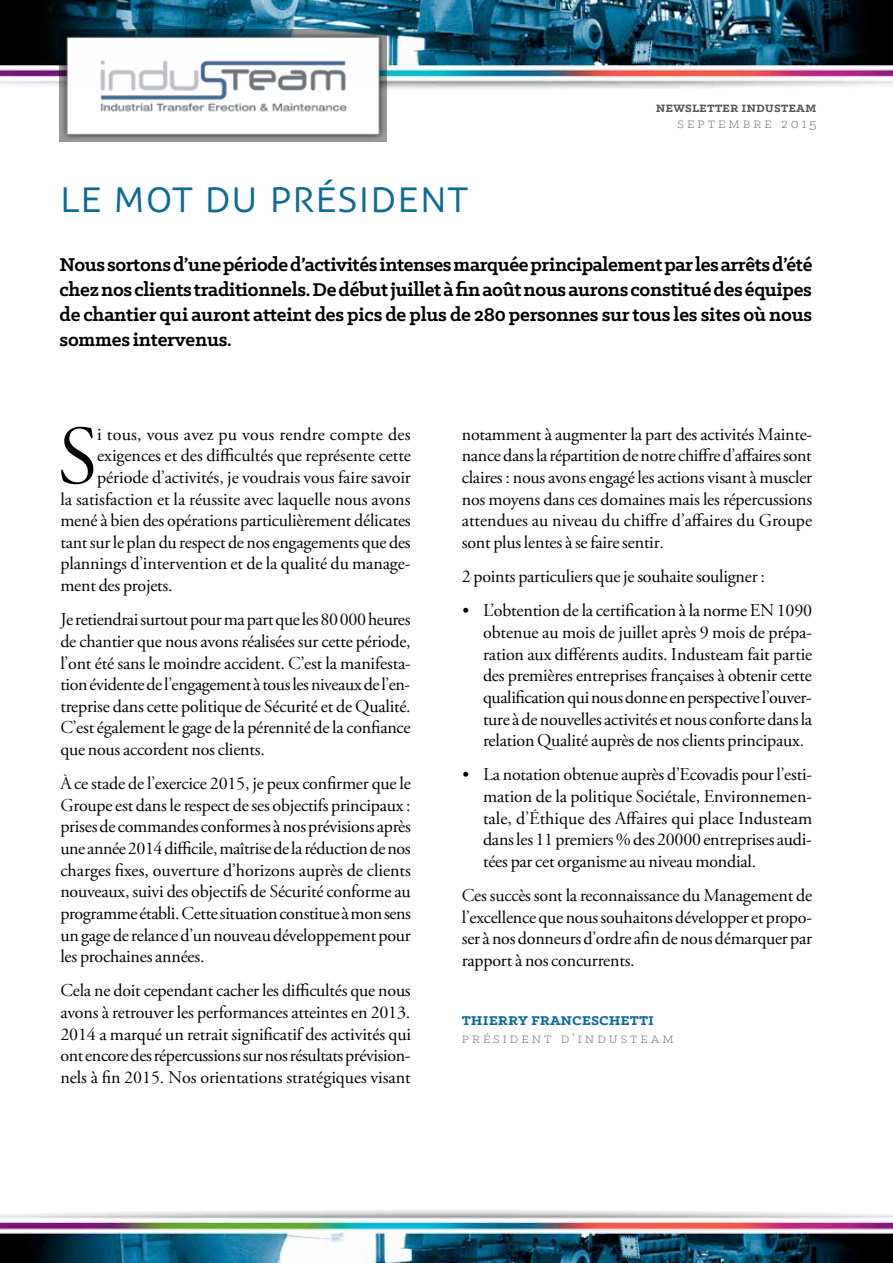
<style>
.page{position:relative;width:893px;height:1263px;background:#fff}
.page>*{position:absolute;margin:0;border:0;box-sizing:border-box;transform-origin:0 0}
.t1{font:83.1px "Adobe Garamond Pro";color:#000}
.t2{font:300 45px "Aller";color:#0b6b94}
.t3{font:700 21px/25.2px "Klinic Slab";letter-spacing:-.01em;color:#000;text-align:justify}
.t4{font:18px/21.6px "Adobe Garamond Pro";letter-spacing:-.01em;color:#000;text-align:justify}
.t5{font:18px "Adobe Garamond Pro";letter-spacing:.01em;color:#000}
.t6{font:700 18px "Klinic Slab";color:#0b6b94}
.t7{font:300 15px "Klinic Slab";letter-spacing:.2em;color:#575757}
.t8{font:700 15px "Klinic Slab";color:#575757}
</style>
<div class="page">
<img style="left:0;top:0;width:893px;height:90px">
<img style="left:0;top:1210px;width:893px;height:53px">
<img style="left:60px;top:30px;width:326px;height:111px">
<h2 class="t2" style="left:60px;top:169px;width:410px">Le mot du Président</h2>
<p class="t8" style="left:656px;top:97px;width:162px">Newsletter Industeam</p>
<p class="t7" style="left:678px;top:114px;width:140px">Septembre 2015</p>
<p class="t3" style="left:60px;top:251px;width:754px">Nous sortons d’une période d’activités intenses marquée principalement par les arrêts d’été chez nos clients traditionnels. De début juillet à fin août nous aurons constitué des équipes de chantier qui auront atteint des pics de plus de 280 personnes sur tous les sites où nous sommes intervenus.</p>
<h1 class="t1" style="left:57px;top:407px;width:43px">S</h1>
<p class="t5" style="left:97px;top:423px;width:315px">i tous, vous avez pu vous rendre compte des</p>
<p class="t4" style="left:97px;top:445px;width:315px">exigences et des difficultés que représente cette</p>
<p class="t4" style="left:97px;top:467px;width:315px">période d’activités, je voudrais vous faire savoir</p>
<p class="t4" style="left:60px;top:489px;width:352px">la satisfaction et la réussite avec laquelle nous avons</p>
<p class="t4" style="left:60px;top:510px;width:352px">mené à bien des opérations particulièrement délicates</p>
<p class="t4" style="left:60px;top:532px;width:352px">tant sur le plan du respect de nos engagements que des</p>
<p class="t4" style="left:60px;top:553px;width:352px">plannings d’intervention et de la qualité du manage-</p>
<p class="t4" style="left:60px;top:575px;width:114px">ment des projets.</p>
<p class="t4" style="left:60px;top:609px;width:352px">Je retiendrai surtout pour ma part que les 80 000 heures de chantier que nous avons réalisées sur cette période, l’ont été sans le moindre accident. C’est la manifesta&shy;tion évidente de l’engagement à tous les niveaux de l’en&shy;treprise dans cette politique de Sécurité et de Qualité.<br>C’est également le gage de la pérennité de la confiance que nous accordent nos clients.</p>
<p class="t4" style="left:60px;top:773px;width:352px">À ce stade de l’exercice 2015, je peux confirmer que le Groupe est dans le respect de ses objectifs principaux : prises de commandes conformes à nos prévisions après une année 2014 difficile, maîtrise de la réduction de nos charges fixes, ouverture d’horizons auprès de clients nouveaux, suivi des objectifs de Sécurité conforme au programme établi. Cette situation constitue à mon sens un gage de relance d’un nouveau développement pour les prochaines années.</p>
<p class="t4" style="left:60px;top:980px;width:352px">Cela ne doit cependant cacher les difficultés que nous avons à retrouver les performances atteintes en 2013.<br>2014 a marqué un retrait significatif des activités qui ont encore des répercussions sur nos résultats prévision&shy;nels à fin 2015. Nos orientations stratégiques visant</p>
<p class="t4" style="left:462px;top:424px;width:352px">notamment à augmenter la part des activités Mainte&shy;nance dans la répartition de notre chiffre d’affaires sont claires : nous avons engagé les actions visant à muscler nos moyens dans ces domaines mais les répercussions attendues au niveau du chiffre d’affaires du Groupe sont plus lentes à se faire sentir.</p>
<p class="t4" style="left:462px;top:566px;width:305px">2 points particuliers que je souhaite souligner :</p>
<p class="t4" style="left:483px;top:601px;width:331px;text-indent:-21px">• L’obtention de la certification à la norme EN 1090 obtenue au mois de juillet après 9 mois de prépa&shy;ration aux différents audits. Industeam fait partie des premières entreprises françaises à obtenir cette qualification qui nous donne en perspective l’ouver&shy;ture à de nouvelles activités et nous conforte dans la relation Qualité auprès de nos clients principaux.</p>
<p class="t4" style="left:483px;top:765px;width:331px;text-indent:-21px">• La notation obtenue auprès d’Ecovadis pour l’esti&shy;mation de la politique Sociétale, Environnemen&shy;tale, d’Éthique des Affaires qui place Industeam dans les 11 premiers % des 20000 entreprises audi&shy;tées par cet organisme au niveau mondial.</p>
<p class="t4" style="left:462px;top:885px;width:352px">Ces succès sont la reconnaissance du Management de l’excellence que nous souhaitons développer et propo&shy;ser à nos donneurs d’ordre afin de nous démarquer par rapport à nos concurrents.</p>
<p class="t6" style="left:462px;top:1007px;width:192px">Thierry Franceschetti</p>
<p class="t7" style="left:462px;top:1029px;width:214px">Président d’Industeam</p>
</div>
